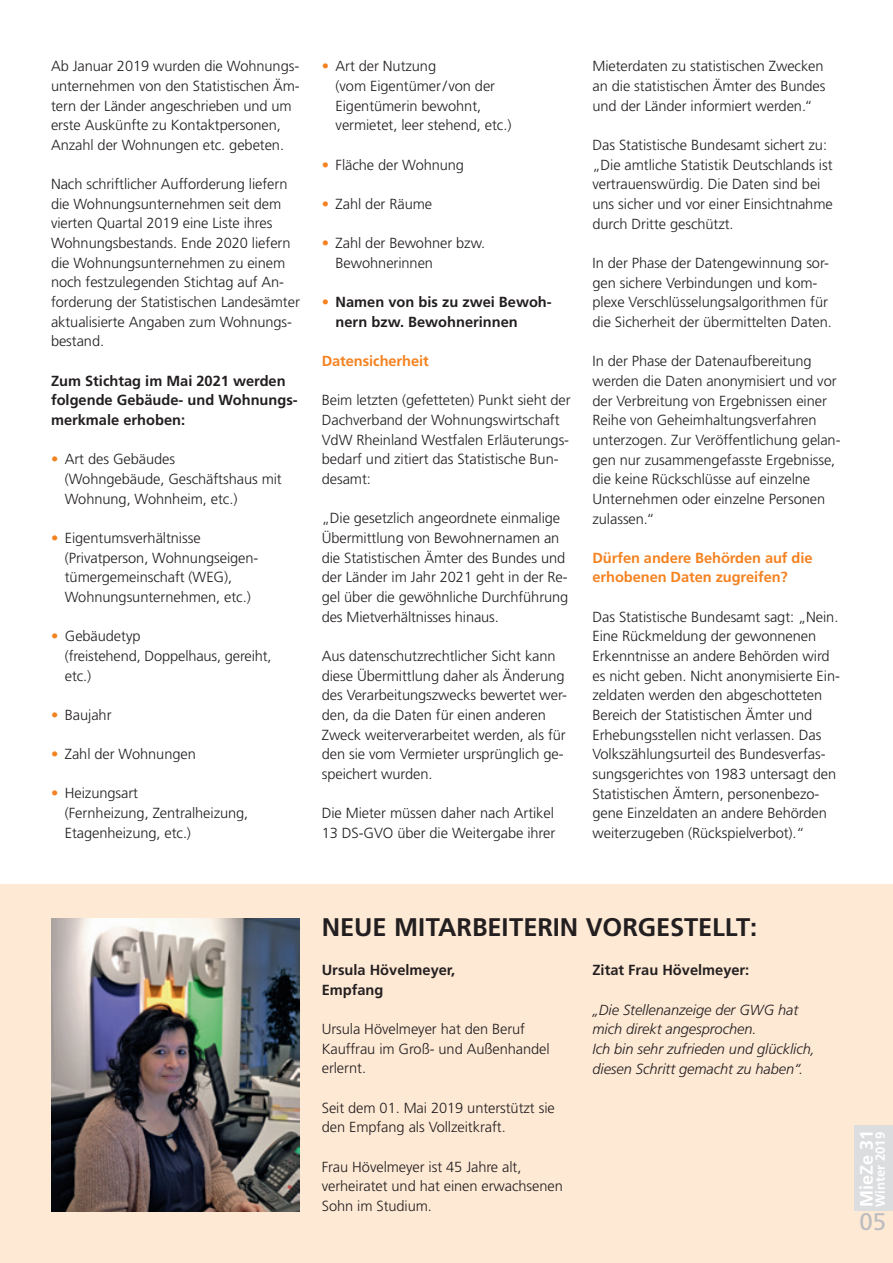
<style>
.page{position:relative;width:893px;height:1263px;background:#fff}
.page>*{position:absolute;margin:0;border:0;box-sizing:border-box;transform-origin:0 0}
.t1{font:700 25.5px "Frutiger";letter-spacing:-.005em;color:#231f20}
.t2{font:24px "Frutiger";color:#bcbdc0}
.t3{font:700 18px "Frutiger";color:#fff}
.t4{font:300 14.7px/19.6px "Frutiger";letter-spacing:-.005em;color:#231f20}
.t5{font:700 14.7px/19.6px "Frutiger";color:#231f20}
.t6{font:italic 300 14.7px/19.6px "Frutiger";letter-spacing:-.005em;color:#231f20}
.t7{font:700 14.7px/19.6px "Frutiger";letter-spacing:-.005em;color:#f58220}
.t8{font:700 13.2px "Frutiger";letter-spacing:-.005em;color:#fff}
.s1{color:#f58220}
.s2{font-weight:300;color:#f58220}
</style>
<div class="page">
<div style="left:0;top:884px;width:893px;height:379px;background:#fee9d5"></div>
<div style="left:855px;top:1126px;width:38px;height:85px;background:#dcdddf"></div>
<img style="left:51px;top:918px;width:248px;height:294px">
<p class="t4" style="left:51px;top:56px;width:250px">Ab Januar 2019 wurden die Wohnungs&shy;unternehmen von den Statistischen Äm&shy;tern der Länder angeschrieben und um erste Auskünfte zu Kontaktpersonen, Anzahl der Wohnungen etc. gebeten.</p>
<p class="t4" style="left:51px;top:174px;width:250px">Nach schriftlicher Aufforderung liefern die Wohnungsunternehmen seit dem vierten Quartal 2019 eine Liste ihres Wohnungsbestands. Ende 2020 liefern die Wohnungsunternehmen zu einem noch festzulegenden Stichtag auf An&shy;forderung der Statistischen Landesämter aktualisierte Angaben zum Wohnungs&shy;bestand.</p>
<p class="t5" style="left:51px;top:371px;width:248px">Zum Stichtag im Mai 2021 werden folgende Gebäude- und Wohnungs&shy;merkmale erhoben:</p>
<p class="t4" style="left:65px;top:449px;width:218px;text-indent:-14px"><span class="s1">•</span> Art des Gebäudes<br>(Wohngebäude, Geschäftshaus mit<br>Wohnung, Wohnheim, etc.)</p>
<p class="t4" style="left:65px;top:528px;width:195px;text-indent:-14px"><span class="s1">•</span> Eigentumsverhältnisse (Privatperson, Wohnungseigen&shy;tümergemeinschaft (WEG),<br>Wohnungsunternehmen, etc.)</p>
<p class="t4" style="left:65px;top:626px;width:208px;text-indent:-14px"><span class="s1">•</span> Gebäudetyp<br>(freistehend, Doppelhaus, gereiht, etc.)</p>
<p class="t4" style="left:51px;top:705px;width:62px"><span class="s1">•</span> Baujahr</p>
<p class="t4" style="left:51px;top:744px;width:146px"><span class="s1">•</span> Zahl der Wohnungen</p>
<p class="t4" style="left:65px;top:783px;width:185px;text-indent:-14px"><span class="s1">•</span> Heizungsart<br>(Fernheizung, Zentralheizung,<br>Etagenheizung, etc.)</p>
<p class="t4" style="left:336px;top:56px;width:177px;text-indent:-14px"><span class="s1">•</span> Art der Nutzung<br>(vom Eigentümer/ von der<br>Eigentümerin bewohnt, vermietet, leer stehend, etc.)</p>
<p class="t4" style="left:322px;top:155px;width:144px"><span class="s1">•</span> Fläche der Wohnung</p>
<p class="t4" style="left:322px;top:194px;width:112px"><span class="s1">•</span> Zahl der Räume</p>
<p class="t4" style="left:336px;top:233px;width:151px;text-indent:-14px"><span class="s1">•</span> Zahl der Bewohner bzw.<br>Bewohnerinnen</p>
<p class="t5" style="left:336px;top:292px;width:218px;text-indent:-14px"><span class="s2">•</span> Namen von bis zu zwei Bewoh&shy;nern bzw. Bewohnerinnen</p>
<p class="t7" style="left:322px;top:351px;width:109px">Datensicherheit</p>
<p class="t4" style="left:322px;top:390px;width:250px">Beim letzten (gefetteten) Punkt sieht der Dachverband der Wohnungswirtschaft VdW Rheinland Westfalen Erläuterungs&shy;bedarf und zitiert das Statistische Bun&shy;desamt:</p>
<p class="t4" style="left:322px;top:508px;width:248px">„Die gesetzlich angeordnete einmalige Übermittlung von Bewohnernamen an die Statistischen Ämter des Bundes und der Länder im Jahr 2021 geht in der Re&shy;gel über die gewöhnliche Durchführung des Mietverhältnisses hinaus.</p>
<p class="t4" style="left:322px;top:646px;width:247px">Aus datenschutzrechtlicher Sicht kann diese Übermittlung daher als Änderung des Verarbeitungszwecks bewertet wer&shy;den, da die Daten für einen anderen Zweck weiterverarbeitet werden, als für den sie vom Vermieter ursprünglich ge&shy;speichert wurden.</p>
<p class="t4" style="left:322px;top:803px;width:235px">Die Mieter müssen daher nach Artikel<br>13 DS-GVO über die Weitergabe ihrer</p>
<p class="t4" style="left:592px;top:56px;width:235px">Mieterdaten zu statistischen Zwecken an die statistischen Ämter des Bundes und der Länder informiert werden.“</p>
<p class="t4" style="left:592px;top:135px;width:242px">Das Statistische Bundesamt sichert zu: „Die amtliche Statistik Deutschlands ist vertrauenswürdig. Die Daten sind bei uns sicher und vor einer Einsichtnahme durch Dritte geschützt.</p>
<p class="t4" style="left:592px;top:253px;width:241px">In der Phase der Datengewinnung sor&shy;gen sichere Verbindungen und kom&shy;plexe Verschlüsselungsalgorithmen für die Sicherheit der übermittelten Daten.</p>
<p class="t4" style="left:592px;top:351px;width:250px">In der Phase der Datenaufbereitung werden die Daten anonymisiert und vor der Verbreitung von Ergebnissen einer Reihe von Geheimhaltungsverfahren unterzogen. Zur Veröffentlichung gelan&shy;gen nur zusammengefasste Ergebnisse, die keine Rückschlüsse auf einzelne Unternehmen oder einzelne Personen zulassen.“</p>
<p class="t7" style="left:592px;top:548px;width:222px">Dürfen andere Behörden auf die erhobenen Daten zugreifen?</p>
<p class="t4" style="left:592px;top:607px;width:249px">Das Statistische Bundesamt sagt: „Nein.<br>Eine Rückmeldung der gewonnenen Erkenntnisse an andere Behörden wird es nicht geben. Nicht anonymisierte Ein&shy;zeldaten werden den abgeschotteten Bereich der Statistischen Ämter und Erhebungsstellen nicht verlassen. Das Volkszählungsurteil des Bundesverfas&shy;sungsgerichtes von 1983 untersagt den Statistischen Ämtern, personenbezo&shy;gene Einzeldaten an andere Behörden weiterzugeben (Rückspielverbot).“</p>
<h1 class="t1" style="left:322px;top:912px;width:437px">NEUE MITARBEITERIN VORGESTELLT:</h1>
<p class="t5" style="left:322px;top:960px;width:135px">Ursula Hövelmeyer,<br>Empfang</p>
<p class="t4" style="left:322px;top:1019px;width:229px">Ursula Hövelmeyer hat den Beruf<br>Kauffrau im Groß- und Außenhandel erlernt.</p>
<p class="t4" style="left:322px;top:1098px;width:235px">Seit dem 01. Mai 2019 unterstützt sie den Empfang als Vollzeitkraft.</p>
<p class="t4" style="left:322px;top:1157px;width:243px">Frau Hövelmeyer ist 45 Jahre alt, verheiratet und hat einen erwachsenen<br>Sohn im Studium.</p>
<p class="t5" style="left:592px;top:960px;width:158px">Zitat Frau Hövelmeyer:</p>
<p class="t6" style="left:592px;top:999px;width:224px">„Die Stellenanzeige der GWG hat mich direkt angesprochen.<br>Ich bin sehr zufrieden und glücklich, diesen Schritt gemacht zu haben“.</p>
<p class="t3" style="left:856px;top:1206px;width:79px;rotate:-90deg">MieZe 31</p>
<p class="t8" style="left:873px;top:1206px;width:76px;rotate:-90deg">Winter 2019</p>
<h2 class="t2" style="left:860px;top:1207px;width:28px">05</h2>
</div>
